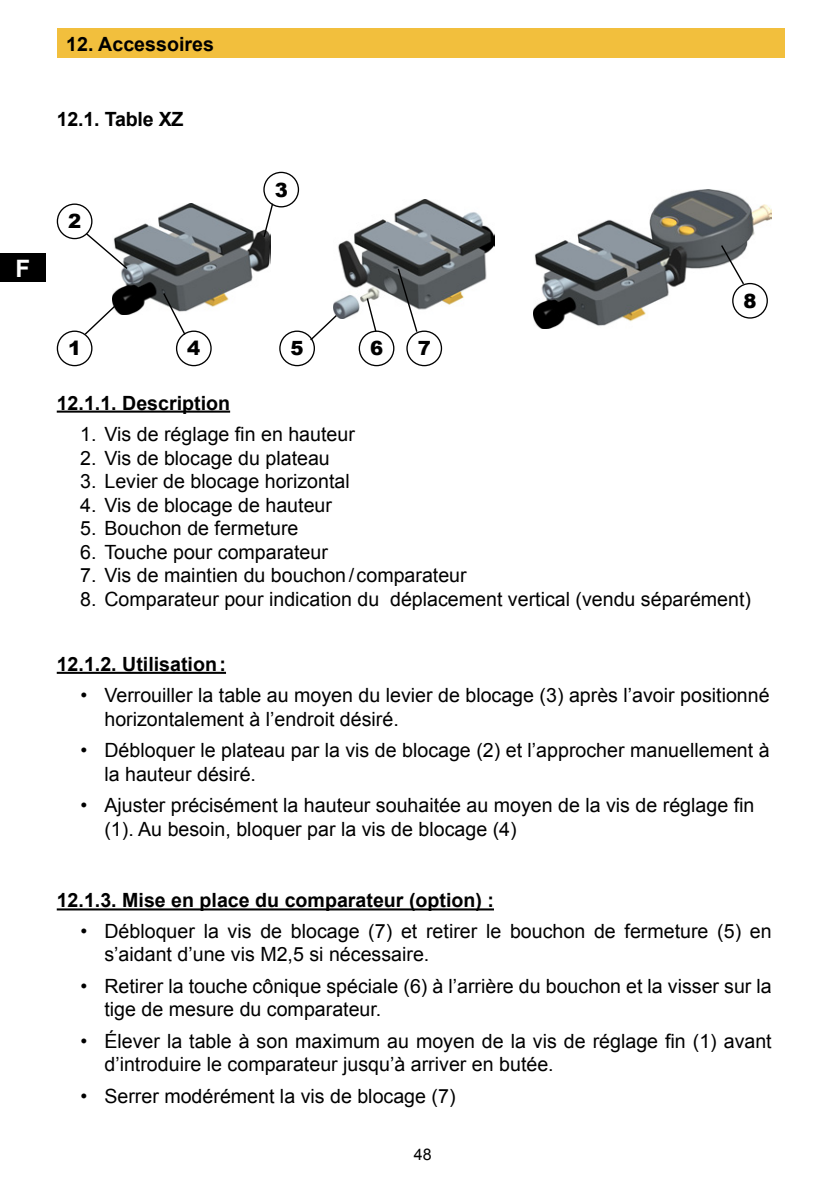
<style>
.page{position:relative;width:840px;height:1191px;background:#fff}
.page>*{position:absolute;margin:0;border:0;box-sizing:border-box;transform-origin:0 0}
.t1{font:700 24px "Arial";color:#fff}
.t2{font:19.6px/23.6px "Arial";color:#000}
.t3{font:700 19.6px "Arial";color:#000}
.t4{font:900 19.6px "Arial";color:#000}
.t5{font:16px "Arial";color:#000}
</style>
<div class="page">
<div style="left:0;top:254px;width:45px;height:28px;background:#000"></div>
<hr style="left:57px;top:410px;width:173px;height:2px;background:#000">
<img style="left:112px;top:203px;width:158px;height:112px">
<img style="left:533px;top:190px;width:238px;height:138px">
<img style="left:333px;top:199px;width:161px;height:120px">
<div style="left:57px;top:330px;width:35px;height:36px;border:1px solid #000;border-radius:50%"></div>
<div style="left:57px;top:203px;width:35px;height:36px;border:1px solid #000;border-radius:50%"></div>
<div style="left:358px;top:330px;width:36px;height:36px;border:1px solid #000;border-radius:50%"></div>
<div style="left:263px;top:172px;width:36px;height:35px;border:1px solid #000;border-radius:50%"></div>
<div style="left:279px;top:330px;width:36px;height:36px;border:1px solid #000;border-radius:50%"></div>
<div style="left:406px;top:330px;width:36px;height:36px;border:1px solid #000;border-radius:50%"></div>
<div style="left:731px;top:283px;width:36px;height:36px;border:1px solid #000;border-radius:50%"></div>
<svg style="left:162px;top:292px;width:25px;height:44px"></svg>
<svg style="left:719px;top:244px;width:26px;height:42px"></svg>
<svg style="left:396px;top:267px;width:22px;height:66px"></svg>
<svg style="left:308px;top:313px;width:30px;height:29px"></svg>
<svg style="left:262px;top:202px;width:12px;height:37px"></svg>
<svg style="left:83px;top:299px;width:39px;height:37px"></svg>
<svg style="left:365px;top:297px;width:12px;height:36px"></svg>
<div style="left:176px;top:330px;width:35px;height:36px;border:1px solid #000;border-radius:50%"></div>
<svg style="left:85px;top:232px;width:44px;height:38px"></svg>
<hr style="left:57px;top:672px;width:169px;height:2px;background:#000">
<hr style="left:57px;top:908px;width:436px;height:2px;background:#000">
<div style="left:57px;top:28px;width:727px;height:30px;background:#f2bf3d"></div>
<p class="t1" style="left:15px;top:252px;width:16px">F</p>
<p class="t3" style="left:66px;top:31px;width:149px">12. Accessoires</p>
<p class="t3" style="left:57px;top:106px;width:128px">12.1. Table XZ</p>
<p class="t4" style="left:68px;top:207px;width:15px">2</p>
<p class="t4" style="left:68px;top:334px;width:15px">1</p>
<p class="t4" style="left:187px;top:334px;width:15px">4</p>
<p class="t4" style="left:274px;top:175px;width:15px">3</p>
<p class="t4" style="left:370px;top:334px;width:15px">6</p>
<p class="t4" style="left:290px;top:334px;width:15px">5</p>
<p class="t4" style="left:417px;top:334px;width:15px">7</p>
<p class="t4" style="left:743px;top:286px;width:15px">8</p>
<p class="t3" style="left:57px;top:389px;width:175px">12.1.1. Description</p>
<p class="t2" style="left:80px;top:422px;width:276px">1. Vis de réglage fin en hauteur</p>
<p class="t2" style="left:80px;top:446px;width:251px">2. Vis de blocage du plateau</p>
<p class="t2" style="left:80px;top:469px;width:271px">3. Levier de blocage horizontal</p>
<p class="t2" style="left:80px;top:493px;width:253px">4. Vis de blocage de hauteur</p>
<p class="t2" style="left:80px;top:516px;width:220px">5. Bouchon de fermeture</p>
<p class="t2" style="left:80px;top:540px;width:249px">6. Touche pour comparateur</p>
<p class="t2" style="left:80px;top:563px;width:388px">7. Vis de maintien du bouchon/ comparateur</p>
<p class="t2" style="left:80px;top:587px;width:672px">8. Comparateur pour indication du déplacement vertical (vendu séparément)</p>
<p class="t3" style="left:57px;top:651px;width:171px">12.1.2. Utilisation:</p>
<p class="t2" style="left:104px;top:683px;width:666px;text-indent:-24px">• Verrouiller la table au moyen du levier de blocage (3) après l’avoir positionné horizontalement à l’endroit désiré.</p>
<p class="t2" style="left:104px;top:738px;width:666px;text-indent:-24px">• Débloquer le plateau par la vis de blocage (2) et l’approcher manuellement à la hauteur désiré.</p>
<p class="t2" style="left:104px;top:793px;width:651px;text-indent:-24px">• Ajuster précisément la hauteur souhaitée au moyen de la vis de réglage fin (1). Au besoin, bloquer par la vis de blocage (4)</p>
<p class="t3" style="left:57px;top:887px;width:438px">12.1.3. Mise en place du comparateur (option) :</p>
<p class="t2" style="left:104px;top:919px;width:668px;text-indent:-24px">• Débloquer la vis de blocage (7) et retirer le bouchon de fermeture (5) en s’aidant d’une vis M2,5 si nécessaire.</p>
<p class="t2" style="left:104px;top:974px;width:668px;text-indent:-24px">• Retirer la touche cônique spéciale (6) à l’arrière du bouchon et la visser sur la tige de mesure du comparateur.</p>
<p class="t2" style="left:104px;top:1029px;width:668px;text-indent:-24px">• Élever la table à son maximum au moyen de la vis de réglage fin (1) avant d’introduire le comparateur jusqu’à arriver en butée.</p>
<p class="t2" style="left:81px;top:1084px;width:376px">• Serrer modérément la vis de blocage (7)</p>
<p class="t5" style="left:413px;top:1143px;width:19px">48</p>
</div>
